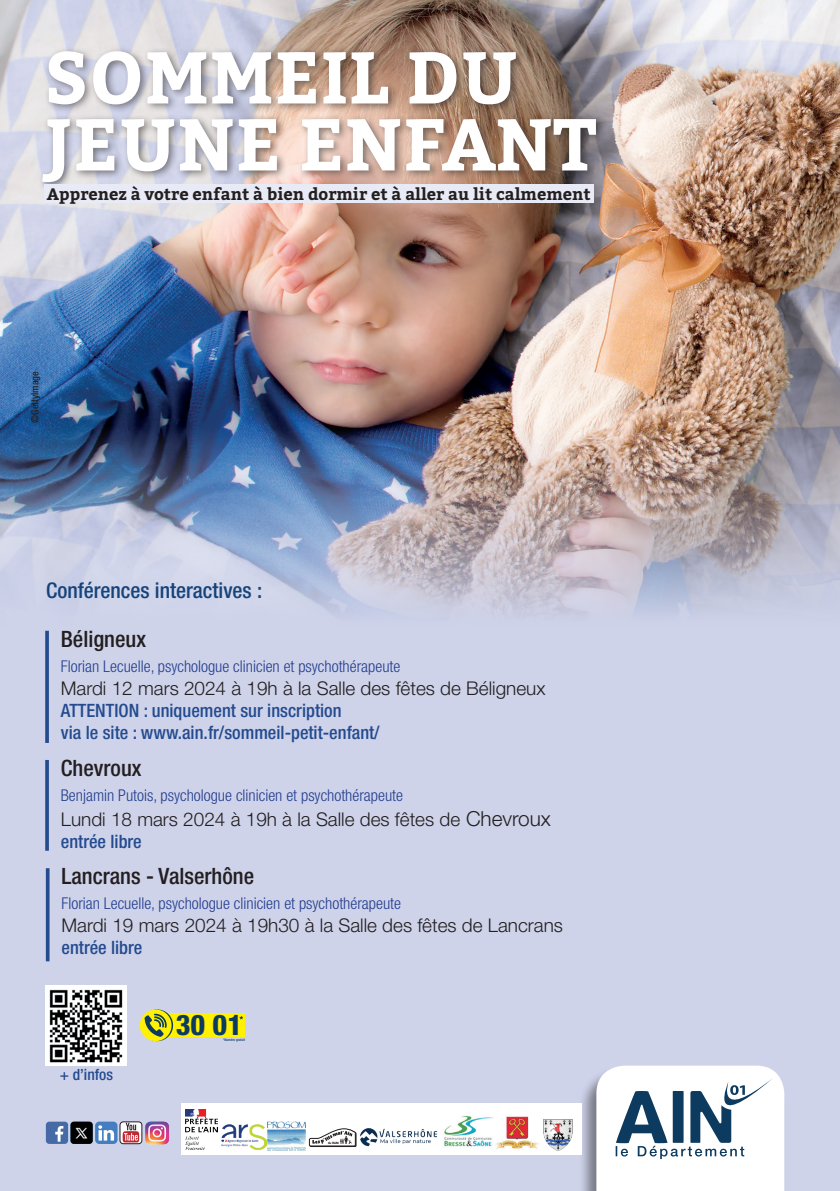
<style>
.page{position:relative;width:840px;height:1191px;background:#fff}
.page>*{position:absolute;margin:0;border:0;box-sizing:border-box;transform-origin:0 0}
.t1{font:700 72.8px/67px "Bitter";letter-spacing:.01em;color:#fff}
.t2{font:800 condensed 28.4px "Helvetica Neue LT Pro";color:#0d3b5f}
.t3{font:500 condensed 22.6px "Helvetica Neue LT Pro";color:#231f20}
.t4{font:500 condensed 21.6px "Helvetica Neue LT Pro";color:#16437a}
.t5{font:300 19px "Helvetica Neue LT Pro";color:#231f20}
.t6{font:500 condensed 18.4px/22px "Helvetica Neue LT Pro";color:#244b8f}
.t7{font:700 16.6px "Bitter";color:#231f20}
.t8{font:300 condensed 16.2px "Helvetica Neue LT Pro";color:#253f8e}
.t9{font:500 condensed 15.4px "Helvetica Neue LT Pro";color:#244b8f}
.t10{font:500 condensed 10px "Helvetica Neue LT Pro";color:#231f20}
.t11{font:500 condensed 3.6px "Helvetica Neue LT Pro";color:#0d3b5f}
.s1{font-size:20.8px}
</style>
<div class="page">
<div style="left:0;top:0;width:839px;height:1191px;background:#ced3ea"></div>
<img style="left:0;top:0;width:839px;height:615px">
<div style="left:577px;top:1066px;width:209px;height:125px;background:#231f20;opacity:.5"></div>
<svg style="left:596px;top:1065px;width:187px;height:126px;background:#d7dee4"></svg>
<div style="left:46px;top:1121px;width:22px;height:22px;background:#466aa6;border-radius:3px"></div>
<svg style="left:55px;top:1126px;width:8px;height:15px"></svg>
<img style="left:70px;top:1121px;width:23px;height:22px">
<svg style="left:120px;top:1121px;width:22px;height:22px"></svg>
<div style="left:120px;top:1121px;width:22px;height:22px;border:1px solid #231f20;border-radius:3px"></div>
<svg style="left:122px;top:1122px;width:17px;height:20px"></svg>
<div style="left:95px;top:1121px;width:22px;height:23px;background:#447ec1;border-radius:4px"></div>
<img style="left:145px;top:1121px;width:24px;height:24px">
<svg style="left:98px;top:1125px;width:16px;height:15px"></svg>
<img style="left:46px;top:985px;width:81px;height:80px">
<div style="left:38px;top:46px;width:568px;height:145px;background:#231f20;opacity:.53"></div>
<div style="left:44px;top:184px;width:549px;height:19px;background:#e8eaf5"></div>
<hr style="left:46px;top:868px;width:3px;height:93px;background:#244b8f">
<svg style="left:45px;top:760px;width:4px;height:90px"></svg>
<svg style="left:45px;top:631px;width:4px;height:112px"></svg>
<div style="left:159px;top:1013px;width:86px;height:24px;background:#fff101"></div>
<svg style="left:141px;top:1009px;width:32px;height:32px"></svg>
<svg style="left:140px;top:1009px;width:32px;height:32px"></svg>
<svg style="left:144px;top:1013px;width:23px;height:23px"></svg>
<div style="left:181px;top:1103px;width:400px;height:52px;background:#fff"></div>
<img style="left:222px;top:1124px;width:44px;height:26px">
<img style="left:185px;top:1109px;width:32px;height:41px">
<img style="left:268px;top:1121px;width:37px;height:29px">
<svg style="left:309px;top:1128px;width:47px;height:18px"></svg>
<img style="left:360px;top:1128px;width:78px;height:19px">
<img style="left:444px;top:1116px;width:49px;height:31px">
<img style="left:495px;top:1116px;width:44px;height:33px">
<img style="left:543px;top:1119px;width:30px;height:31px">
<h1 class="t1" style="left:44px;top:47px;width:553px">SOMMEIL DU<br>JEUNE ENFANT</h1>
<p class="t7" style="left:47px;top:183px;width:545px">Apprenez à votre enfant à bien dormir et à aller au lit calmement</p>
<p class="t10" style="left:29px;top:423px;width:53px;rotate:-90deg">©GettyImage</p>
<h3 class="t4" style="left:46px;top:578px;width:217px">Conférences interactives :</h3>
<h3 class="t3" style="left:61px;top:625px;width:87px">Béligneux</h3>
<p class="t8" style="left:61px;top:657px;width:341px">Florian Lecuelle, psychologue clinicien et psychothérapeute</p>
<p class="t5" style="left:61px;top:676px;width:486px">Mardi 12 mars 2024 à 19h à la Salle des fêtes de Béligneux</p>
<p class="t6" style="left:61px;top:699px;width:320px">ATTENTION : uniquement sur inscription<br>via le site : www.ain.fr/sommeil-petit-enfant/</p>
<h3 class="t3" style="left:61px;top:754px;width:82px">Chevroux</h3>
<p class="t8" style="left:61px;top:786px;width:343px">Benjamin Putois, psychologue clinicien et psychothérapeute</p>
<p class="t5" style="left:61px;top:807px;width:491px">Lundi 18 mars 2024 à 19h à la Salle des fêtes de <span class="s1">Chevroux</span></p>
<p class="t6" style="left:61px;top:830px;width:82px">entrée libre</p>
<h3 class="t3" style="left:61px;top:862px;width:194px">Lancrans - Valserhône</h3>
<p class="t8" style="left:61px;top:894px;width:341px">Florian Lecuelle, psychologue clinicien et psychothérapeute</p>
<p class="t5" style="left:61px;top:913px;width:502px">Mardi 19 mars 2024 à 19h30 à la Salle des fêtes de Lancrans</p>
<p class="t6" style="left:61px;top:936px;width:82px">entrée libre</p>
<p class="t9" style="left:60px;top:1065px;width:55px">+ d’infos</p>
<h2 class="t2" style="left:176px;top:1008px;width:68px">30 01</h2>
<p class="t11" style="left:223px;top:1037px;width:23px">*Numéro gratuit</p>
</div>
